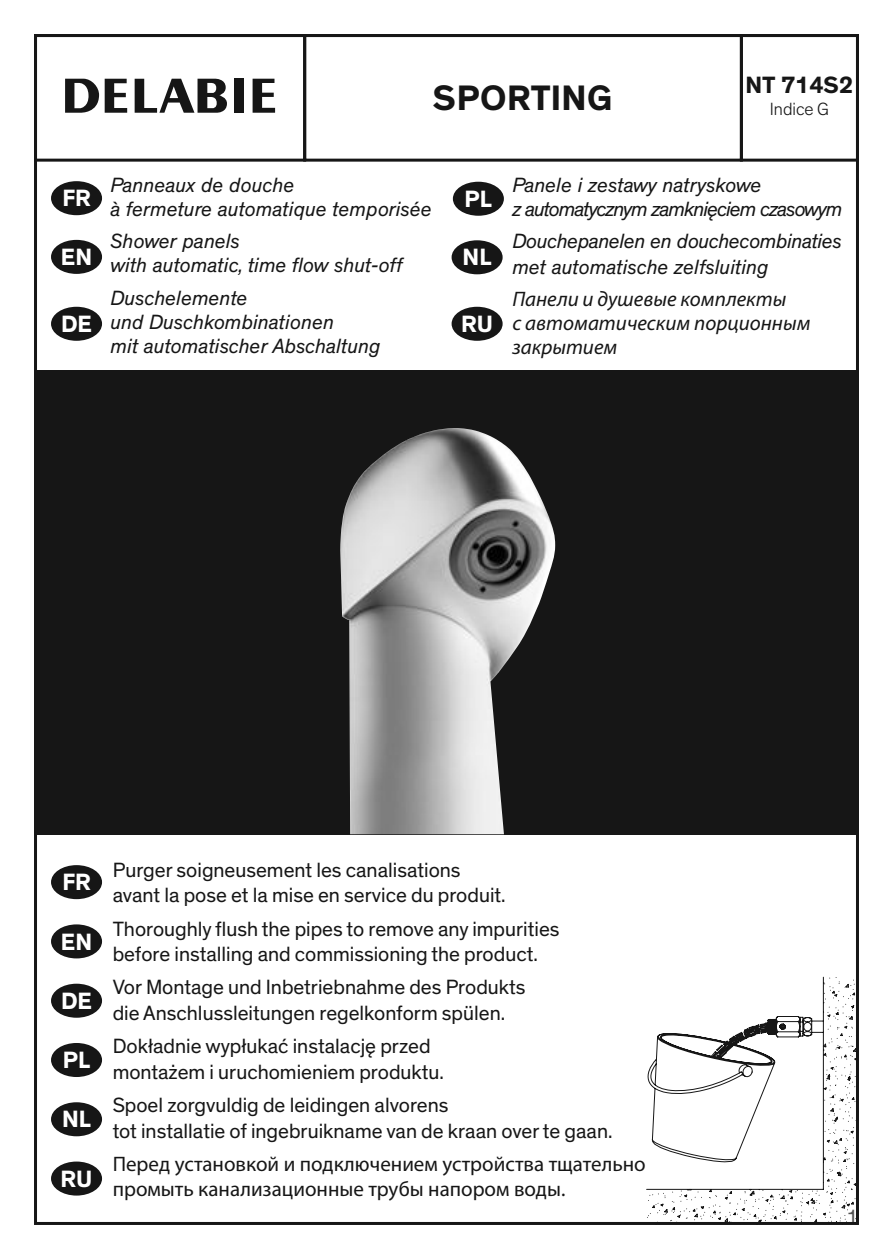
<style>
.page{position:relative;width:893px;height:1259px;background:#fff}
.page>*{position:absolute;margin:0;border:0;box-sizing:border-box;transform-origin:0 0}
.t1{font:700 36px "Theinhardt";letter-spacing:.015em;color:#161616}
.t2{font:700 24px "Theinhardt";color:#fff}
.t3{font:700 24px "Theinhardt";color:#161616}
.t4{font:21px/25.2px "Theinhardt";color:#161616}
.t5{font:italic 21px/24px "Theinhardt";color:#161616}
.t6{font:21px/25.2px "Myriad Pro";color:#161616}
.t7{font:italic 21px/25.2px "Theinhardt";letter-spacing:-.02em;color:#161616}
.t8{font:italic 21px/24px "Theinhardt";letter-spacing:-.05em;color:#161616}
.t9{font:italic 21px/24px "Myriad Pro";color:#161616}
.t10{font:21px "Theinhardt";color:#515151}
.t11{font:300 18px "Theinhardt";color:#161616}
</style>
<div class="page">
<svg style="left:646px;top:977px;width:209px;height:244px"></svg>
<div style="left:34px;top:370px;width:825px;height:464px;background:#161616"></div>
<img style="left:340px;top:428px;width:215px;height:406px">
<div style="left:51px;top:307px;width:51px;height:34px;background:#161616;border-radius:50%"></div>
<div style="left:51px;top:181px;width:51px;height:34px;background:#161616;border-radius:50%"></div>
<div style="left:51px;top:240px;width:51px;height:34px;background:#161616;border-radius:50%"></div>
<div style="left:453px;top:182px;width:51px;height:34px;background:#161616;border-radius:50%"></div>
<div style="left:452px;top:240px;width:51px;height:34px;background:#161616;border-radius:50%"></div>
<div style="left:452px;top:307px;width:51px;height:34px;background:#161616;border-radius:50%"></div>
<div style="left:51px;top:1161px;width:51px;height:34px;background:#161616;border-radius:50%"></div>
<div style="left:51px;top:865px;width:51px;height:34px;background:#161616;border-radius:50%"></div>
<div style="left:51px;top:924px;width:51px;height:34px;background:#161616;border-radius:50%"></div>
<div style="left:51px;top:983px;width:51px;height:34px;background:#161616;border-radius:50%"></div>
<div style="left:51px;top:1043px;width:51px;height:34px;background:#161616;border-radius:50%"></div>
<div style="left:51px;top:1102px;width:51px;height:34px;background:#161616;border-radius:50%"></div>
<div style="left:34px;top:34px;width:272px;height:128px;border:3px solid #161616"></div>
<div style="left:303px;top:34px;width:440px;height:128px;border:3px solid #161616"></div>
<div style="left:740px;top:34px;width:119px;height:128px;border:3px solid #161616"></div>
<svg style="left:65px;top:79px;width:34px;height:34px"></svg>
<svg style="left:105px;top:79px;width:22px;height:34px"></svg>
<svg style="left:135px;top:79px;width:92px;height:34px"></svg>
<div style="left:234px;top:79px;width:10px;height:34px;background:#161616"></div>
<svg style="left:253px;top:79px;width:22px;height:34px"></svg>
<h1 class="t1" style="left:433px;top:77px;width:181px">SPORTING</h1>
<p class="t3" style="left:746px;top:71px;width:109px">NT 714S2</p>
<p class="t11" style="left:770px;top:98px;width:60px">Indice G</p>
<p class="t2" style="left:62px;top:184px;width:30px">FR</p>
<p class="t2" style="left:61px;top:243px;width:33px">EN</p>
<p class="t2" style="left:61px;top:310px;width:32px">DE</p>
<p class="t5" style="left:111px;top:175px;width:323px">Panneaux de douche<br>à fermeture automatique temporisée</p>
<p class="t5" style="left:111px;top:231px;width:294px">Shower panels<br>with automatic, time flow shut-off</p>
<p class="t5" style="left:111px;top:288px;width:271px">Duschelemente<br>und Duschkombinationen<br>mit automatischer Abschaltung</p>
<p class="t2" style="left:465px;top:185px;width:29px">PL</p>
<p class="t2" style="left:463px;top:243px;width:31px">NL</p>
<p class="t2" style="left:461px;top:310px;width:33px">RU</p>
<p class="t8" style="left:512px;top:175px;width:332px">Panele i zestawy natryskowe<br>z automatycznym zamknięciem czasowym</p>
<p class="t7" style="left:512px;top:231px;width:331px">Douchepanelen en douchecombinaties met automatische zelfsluiting</p>
<p class="t9" style="left:512px;top:289px;width:300px">Панели и душевые комплекты<br>с автоматическим порционным закрытием</p>
<p class="t2" style="left:62px;top:868px;width:30px">FR</p>
<p class="t2" style="left:61px;top:927px;width:33px">EN</p>
<p class="t2" style="left:61px;top:986px;width:32px">DE</p>
<p class="t2" style="left:63px;top:1045px;width:29px">PL</p>
<p class="t2" style="left:62px;top:1105px;width:31px">NL</p>
<p class="t2" style="left:61px;top:1164px;width:33px">RU</p>
<p class="t4" style="left:113px;top:858px;width:394px">Purger soigneusement les canalisations avant la pose et la mise en service du produit.</p>
<p class="t4" style="left:113px;top:917px;width:448px">Thoroughly flush the pipes to remove any impurities before installing and commissioning the product.</p>
<p class="t4" style="left:113px;top:976px;width:414px">Vor Montage und Inbetriebnahme des Produkts die Anschlussleitungen regelkonform spülen.</p>
<p class="t4" style="left:113px;top:1035px;width:333px">Dokładnie wypłukać instalację przed montażem i uruchomieniem produktu.</p>
<p class="t4" style="left:113px;top:1094px;width:501px">Spoel zorgvuldig de leidingen alvorens<br>tot installatie of ingebruikname van de kraan over te gaan.</p>
<p class="t6" style="left:113px;top:1153px;width:535px">Перед установкой и подключением устройства тщательно промыть канализационные трубы напором воды.</p>
<p class="t10" style="left:846px;top:1208px;width:14px">1</p>
</div>
